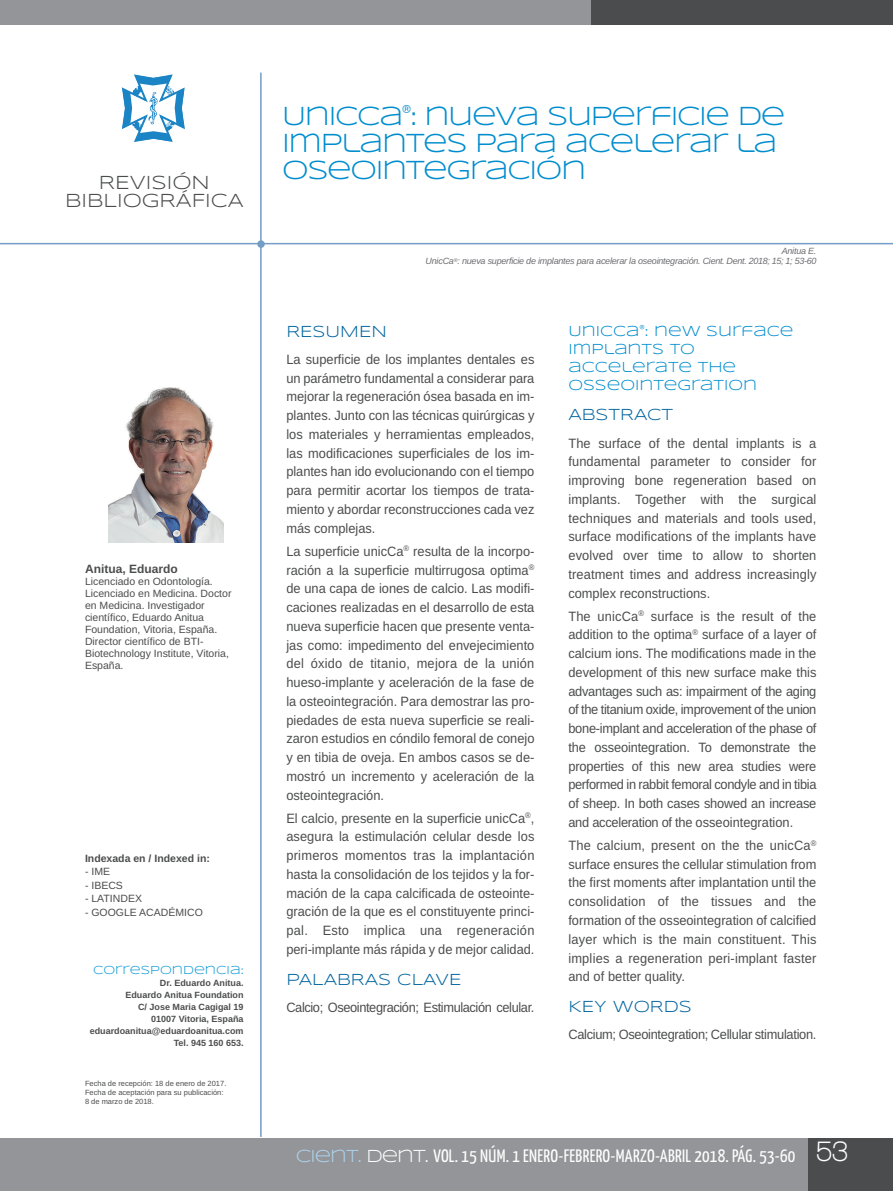
<style>
.page{position:relative;width:893px;height:1191px;background:#fff}
.page>*{position:absolute;margin:0;border:0;box-sizing:border-box;transform-origin:0 0}
.t1{font:27px/27px "Syncopate";letter-spacing:-.05em;color:#008dce}
.t2{font:19.5px/18px "Syncopate";color:#4b4c4d;text-align:center}
.t3{font:18px "Yanone Kaffeesatz";letter-spacing:.015em;color:#fff}
.t4{font:16.5px "Syncopate";color:#00649e}
.t5{font:15px/18px "Syncopate";color:#008dce}
.t6{font:13.5px/18.8px "Arimo";color:#4b4c4d;text-align:justify;scale:.95 1}
.t7{font:13.5px "Arimo";letter-spacing:-.025em;color:#4b4c4d;scale:.95 1}
.t8{font:13.5px "Arimo";letter-spacing:-.03em;color:#4b4c4d;scale:.95 1}
.t9{font:12px "Syncopate";color:#0a98d4}
.t10{font:700 12px "Arimo";color:#4b4c4d}
.t11{font:10.5px/12px "Arimo";color:#4b4c4d}
.t12{font:700 10.5px "Arimo";color:#4b4c4d}
.t13{font:700 9px/12px "Arimo";color:#4b4c4d;text-align:right}
.t14{font:italic 9px/10.5px "Arimo";letter-spacing:-.025em;color:#6c6d70;text-align:right}
.t15{font:7.5px/9px "Arimo";color:#4b4c4d}
.s1{font-family:"Syncopate";color:#add2ed}
.s2{font-family:"Syncopate"}
.s3{font-family:"Walkway";font-weight:700;font-size:30px}
</style>
<div class="page">
<div style="left:0;top:0;width:599px;height:25px;background:#939598"></div>
<div style="left:591px;top:0;width:302px;height:25px;background:#4b4c4d"></div>
<svg style="left:122px;top:74px;width:63px;height:68px"></svg>
<hr style="left:0;top:243px;width:893px;height:1px;background:#739dc6">
<hr style="left:260px;top:73px;width:2px;height:1064px;background:#739dc6">
<div style="left:257px;top:240px;width:8px;height:8px;background:#739dc6;border-radius:50%"></div>
<img style="left:108px;top:387px;width:115px;height:155px">
<div style="left:0;top:1138px;width:893px;height:53px;background:#939598"></div>
<div style="left:808px;top:1138px;width:85px;height:53px;background:#4b4c4d"></div>
<h2 class="t2" style="left:65px;top:173px;width:180px">REVISIÓN<br>BIBLIOGRÁFICA</h2>
<p class="t10" style="left:85px;top:560px;width:94px">Anitua, Eduardo</p>
<p class="t11" style="left:85px;top:575px;width:148px">Licenciado en Odontología.<br>Licenciado en Medicina. Doctor en Medicina. Investigador científico, Eduardo Anitua<br>Foundation, Vitoria, España.<br>Director científico de BTI-<br>Biotechnology Institute, Vitoria,<br>España.</p>
<p class="t12" style="left:85px;top:851px;width:126px">Indexada en / Indexed in:</p>
<p class="t11" style="left:85px;top:865px;width:27px">- IME</p>
<p class="t11" style="left:85px;top:879px;width:39px">- IBECS</p>
<p class="t11" style="left:85px;top:892px;width:58px">- LATINDEX</p>
<p class="t11" style="left:85px;top:906px;width:119px">- GOOGLE ACADÉMICO</p>
<p class="t9" style="left:93px;top:963px;width:152px">CORRESPONDENCIA:</p>
<p class="t13" style="left:90px;top:977px;width:155px">Dr. Eduardo Anitua.<br>Eduardo Anitua Foundation<br>C/ Jose Maria Cagigal 19<br>01007 Vitoria, España eduardoanitua@eduardoanitua.com<br>Tel. 945 160 653.</p>
<p class="t15" style="left:85px;top:1079px;width:143px">Fecha de recepción: 18 de enero de 2017.<br>Fecha de aceptación para su publicación:<br>8 de marzo de 2018.</p>
<h1 class="t1" style="left:282px;top:102px;width:505px">UNICCA<sup>®</sup>: NUEVA SUPERFICIE DE<br>IMPLANTES PARA ACELERAR LA<br>OSEOINTEGRACIÓN</h1>
<p class="t14" style="left:426px;top:245px;width:392px">Anitua E.<br>UnicCa<sup>®</sup>: nueva superficie de implantes para acelerar la oseointegración. Cient. Dent. 2018; 15; 1; 53-60</p>
<p class="t4" style="left:286px;top:322px;width:102px">RESUMEN</p>
<p class="t6" style="left:286px;top:350px;width:263px">La superficie de los implantes dentales es un parámetro fundamental a considerar para mejorar la regeneración ósea basada en im&shy;plantes. Junto con las técnicas quirúrgicas y los materiales y herramientas empleados, las modificaciones superficiales de los im&shy;plantes han ido evolucionando con el tiempo para permitir acortar los tiempos de trata&shy;miento y abordar reconstrucciones cada vez más complejas.</p>
<p class="t6" style="left:286px;top:542px;width:263px">La superficie unicCa<sup>®</sup> resulta de la incorpo&shy;ración a la superficie multirrugosa optima<sup>® </sup>de una capa de iones de calcio. Las modifi&shy;caciones realizadas en el desarrollo de esta nueva superficie hacen que presente venta&shy;jas como: impedimento del envejecimiento del óxido de titanio, mejora de la unión hueso-implante y aceleración de la fase de la osteointegración. Para demostrar las pro&shy;piedades de esta nueva superficie se reali&shy;zaron estudios en cóndilo femoral de conejo y en tibia de oveja. En ambos casos se de&shy;mostró un incremento y aceleración de la osteointegración.</p>
<p class="t6" style="left:286px;top:808px;width:263px">El calcio, presente en la superficie unicCa<sup>®</sup>, asegura la estimulación celular desde los primeros momentos tras la implantación hasta la consolidación de los tejidos y la for&shy;mación de la capa calcificada de osteointe&shy;gración de la que es el constituyente princi&shy;pal. Esto implica una regeneración peri-implante más rápida y de mejor calidad.</p>
<p class="t4" style="left:286px;top:969px;width:177px">PALABRAS CLAVE</p>
<p class="t8" style="left:286px;top:998px;width:263px">Calcio; Oseointegración; Estimulación celular.</p>
<p class="t5" style="left:568px;top:321px;width:227px">UNICCA<sup>®</sup>: NEW SURFACE<br>IMPLANTS TO<br>ACCELERATE THE<br>OSSEOINTEGRATION</p>
<p class="t4" style="left:568px;top:405px;width:106px">ABSTRACT</p>
<p class="t6" style="left:568px;top:433px;width:263px">The surface of the dental implants is a fundamental parameter to consider for improving bone regeneration based on implants. Together with the surgical techniques and materials and tools used, surface modifications of the implants have evolved over time to allow to shorten treatment times and address increasingly complex reconstructions.</p>
<p class="t6" style="left:568px;top:606px;width:263px">The unicCa<sup>®</sup> surface is the result of the addition to the optima<sup>®</sup> surface of a layer of calcium ions. The modifications made in the development of this new surface make this advantages such as: impairment of the aging of the titanium oxide, improvement of the union bone-implant and acceleration of the phase of the osseointegration. To demonstrate the properties of this new area studies were performed in rabbit femoral condyle and in tibia of sheep. In both cases showed an increase and acceleration of the osseointegration.</p>
<p class="t6" style="left:568px;top:836px;width:263px">The calcium, present on the the unicCa<sup>® </sup>surface ensures the cellular stimulation from the first moments after implantation until the consolidation of the tissues and the formation of the osseointegration of calcified layer which is the main constituent. This implies a regeneration peri-implant faster and of better quality.</p>
<p class="t4" style="left:568px;top:997px;width:125px">KEY WORDS</p>
<p class="t7" style="left:568px;top:1026px;width:263px">Calcium; Oseointegration; Cellular stimulation.</p>
<h3 class="t3" style="left:296px;top:1144px;width:554px"><span class="s1">CIENT.</span> <span class="s2">DENT.</span> VOL. 15 NÚM. 1 ENERO-FEBRERO-MARZO-ABRIL 2018. PÁG. 53-60 <span class="s3">53</span></h3>
</div>
